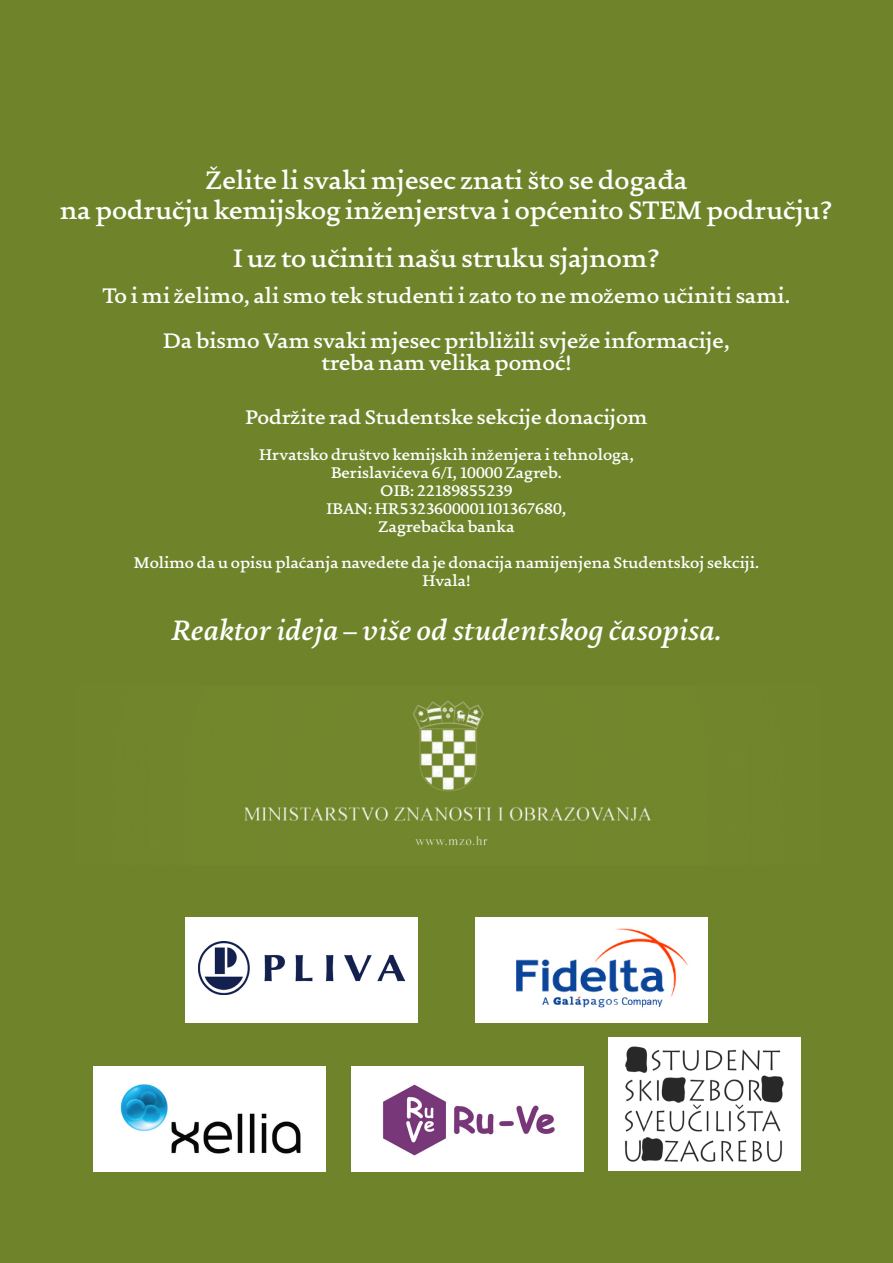
<style>
.page{position:relative;width:893px;height:1263px;background:#6f842a}
.page>*{position:absolute;margin:0;border:0;box-sizing:border-box;transform-origin:0 0}
.t1{font:italic 700 30px "Uni Zg";color:#fff}
.t2{font:700 27px "Uni Zg";color:#fff}
.t3{font:700 22.5px "Uni Zg";color:#fff}
.t4{font:700 21px "Uni Zg";color:#fff}
.t5{font:700 16.5px "Uni Zg";color:#fff}
</style>
<div class="page">
<img style="left:244px;top:700px;width:408px;height:146px">
<div style="left:185px;top:917px;width:232px;height:106px;background:#fff"></div>
<img style="left:198px;top:942px;width:207px;height:52px">
<div style="left:475px;top:917px;width:233px;height:106px;background:#fff"></div>
<img style="left:516px;top:928px;width:172px;height:80px">
<div style="left:351px;top:1066px;width:233px;height:105px;background:#fff"></div>
<img style="left:383px;top:1084px;width:172px;height:72px">
<div style="left:94px;top:1066px;width:232px;height:105px;background:#fff"></div>
<img style="left:120px;top:1084px;width:181px;height:70px">
<img style="left:608px;top:1037px;width:192px;height:134px">
<p class="t2" style="left:205px;top:166px;width:484px">Želite li svaki mjesec znati što se događa</p>
<p class="t2" style="left:60px;top:196px;width:774px">na području kemijskog inženjerstva i općenito STEM području?</p>
<p class="t2" style="left:233px;top:244px;width:428px">I uz to učiniti našu struku sjajnom?</p>
<p class="t3" style="left:103px;top:284px;width:689px">To i mi želimo, ali smo tek studenti i zato to ne možemo učiniti sami.</p>
<p class="t3" style="left:163px;top:329px;width:568px">Da bismo Vam svaki mjesec približili svježe informacije,</p>
<p class="t3" style="left:321px;top:351px;width:252px">treba nam velika pomoć!</p>
<p class="t4" style="left:245px;top:406px;width:404px">Podržite rad Studentske sekcije donacijom</p>
<p class="t5" style="left:259px;top:446px;width:376px">Hrvatsko društvo kemijskih inženjera i tehnologa,</p>
<p class="t5" style="left:331px;top:464px;width:232px">Berislavićeva 6/I, 10000 Zagreb.</p>
<p class="t5" style="left:380px;top:482px;width:134px">OIB: 22189855239</p>
<p class="t5" style="left:327px;top:500px;width:241px">IBAN: HR5323600001101367680,</p>
<p class="t5" style="left:378px;top:518px;width:138px">Zagrebačka banka</p>
<p class="t5" style="left:134px;top:554px;width:627px">Molimo da u opisu plaćanja navedete da je donacija namijenjena Studentskoj sekciji.</p>
<p class="t5" style="left:422px;top:572px;width:50px">Hvala!</p>
<p class="t1" style="left:172px;top:615px;width:551px">Reaktor ideja – više od studentskog časopisa.</p>
</div>
